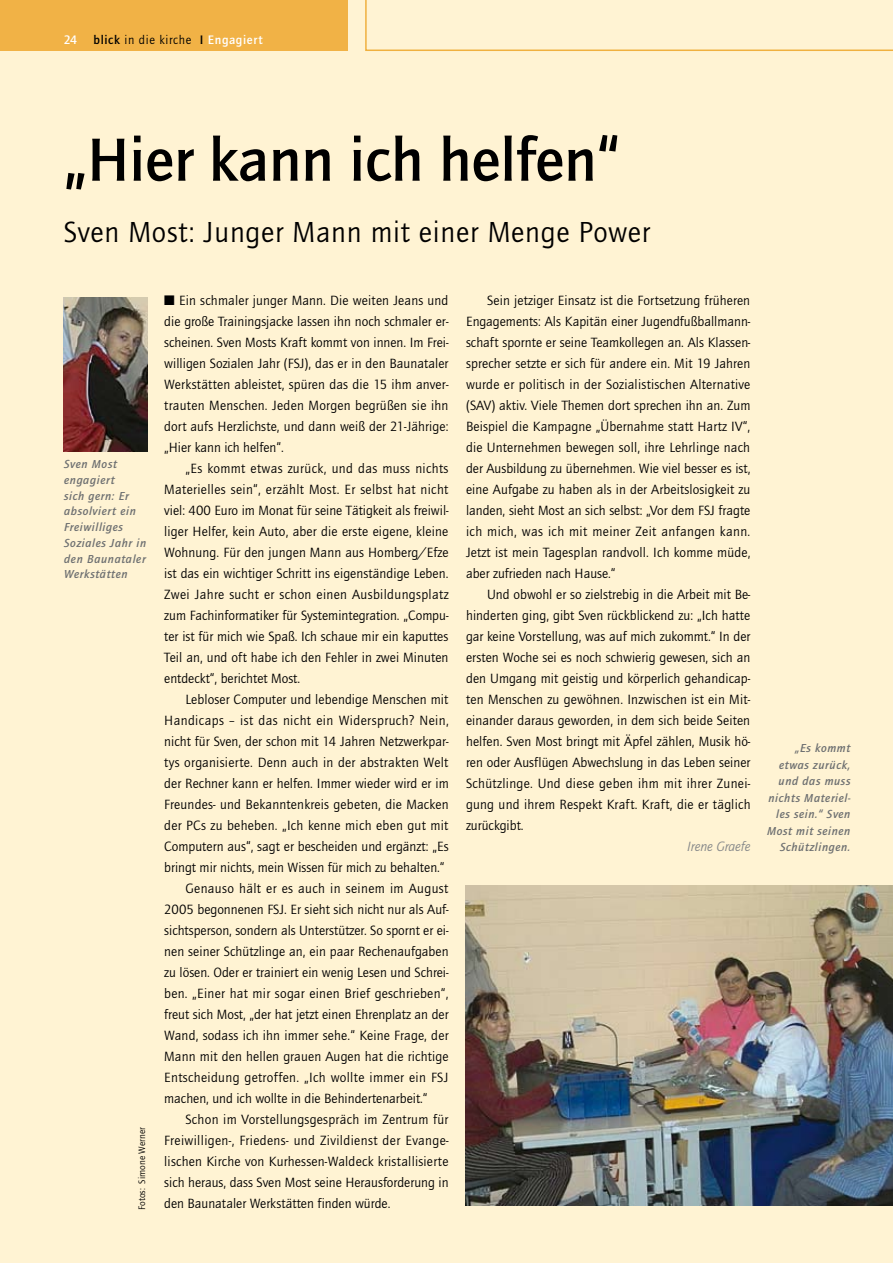
<style>
.page{position:relative;width:893px;height:1263px;background:#fff3d3}
.page>*{position:absolute;margin:0;border:0;box-sizing:border-box;transform-origin:0 0}
.t1{font:700 63px "Quay Itc T";color:#000}
.t2{font:30px "Quay Itc T";letter-spacing:.025em;color:#000}
.t3{font:13.8px/21px "Quay Itc T";letter-spacing:.005em;color:#000;text-align:justify}
.t4{font:13.8px "Quay Itc T";letter-spacing:.025em;color:#000}
.t5{font:13.8px "Quay Itc T";letter-spacing:.03em;color:#000}
.t6{font:italic 13.8px "Quay Itc T";color:#868889}
.t7{font:12.75px "Quay Itc T";letter-spacing:.05em;color:#000}
.t8{font:700 12.75px "Quay Itc T";color:#fff}
.t9{font:italic 700 12px/15.8px "Quay Itc T";letter-spacing:.05em;color:#6e7071}
.t10{font:9.75px "Quay Itc T";color:#000}
.s1{font-weight:700}
.s2{font-weight:700;color:#fff}
</style>
<div class="page">
<div style="left:0;top:0;width:348px;height:51px;background:#f1b246"></div>
<div style="left:365px;top:0;width:528px;height:51px;background:#fff3d3"></div>
<img style="left:466px;top:885px;width:427px;height:320px">
<img style="left:64px;top:297px;width:84px;height:154px">
<p class="t8" style="left:64px;top:32px;width:8px">24</p>
<p class="t7" style="left:94px;top:32px;width:171px"><span class="s1">blick</span> in die kirche <span class="s1">I</span> <span class="s2">Engagiert</span></p>
<h1 class="t1" style="left:64px;top:123px;width:558px">„Hier kann ich helfen“</h1>
<h2 class="t2" style="left:64px;top:215px;width:588px">Sven Most: Junger Mann mit einer Menge Power</h2>
<p class="t9" style="left:64px;top:456px;width:84px">Sven Most engagiert<br>sich gern: Er absolviert ein<br>Freiwilliges<br>Soziales Jahr in den Baunataler<br>Werkstätten</p>
<p class="t10" style="left:136px;top:1210px;width:84px;rotate:-90deg">Fotos: Simone Werner</p>
<p class="t3" style="left:164px;top:290px;width:286px">■ Ein schmaler junger Mann. Die weiten Jeans und die große Trainingsjacke lassen ihn noch schmaler er&shy;scheinen. Sven Mosts Kraft kommt von innen. Im Frei&shy;willigen Sozialen Jahr (FSJ), das er in den Baunataler Werkstätten ableistet, spüren das die 15 ihm anver&shy;trauten Menschen. Jeden Morgen begrüßen sie ihn dort aufs Herzlichste, und dann weiß der 21-Jährige: „Hier kann ich helfen“.</p>
<p class="t3" style="left:164px;top:458px;width:286px;text-indent:21px">„Es kommt etwas zurück, und das muss nichts Materielles sein“, erzählt Most. Er selbst hat nicht viel: 400 Euro im Monat für seine Tätigkeit als freiwil&shy;liger Helfer, kein Auto, aber die erste eigene, kleine Wohnung. Für den jungen Mann aus Homberg/Efze ist das ein wichtiger Schritt ins eigenständige Leben.<br>Zwei Jahre sucht er schon einen Ausbildungsplatz zum Fachinformatiker für Systemintegration. „Compu&shy;ter ist für mich wie Spaß. Ich schaue mir ein kaputtes Teil an, und oft habe ich den Fehler in zwei Minuten entdeckt“, berichtet Most.</p>
<p class="t3" style="left:185px;top:689px;width:264px">Lebloser Computer und lebendige Menschen mit</p>
<p class="t5" style="left:164px;top:713px;width:286px">Handicaps – ist das nicht ein Widerspruch? Nein,</p>
<p class="t3" style="left:164px;top:731px;width:286px">nicht für Sven, der schon mit 14 Jahren Netzwerkpar-</p>
<p class="t3" style="left:164px;top:752px;width:286px">tys organisierte. Denn auch in der abstrakten Welt</p>
<p class="t3" style="left:164px;top:773px;width:286px">der Rechner kann er helfen. Immer wieder wird er im</p>
<p class="t3" style="left:164px;top:794px;width:286px">Freundes- und Bekanntenkreis gebeten, die Macken</p>
<p class="t3" style="left:164px;top:815px;width:286px">der PCs zu beheben. „Ich kenne mich eben gut mit</p>
<p class="t3" style="left:164px;top:836px;width:286px">Computern aus“, sagt er bescheiden und ergänzt: „Es</p>
<p class="t3" style="left:164px;top:857px;width:282px">bringt mir nichts, mein Wissen für mich zu behalten.“</p>
<p class="t4" style="left:185px;top:881px;width:264px">Genauso hält er es auch in seinem im August</p>
<p class="t3" style="left:164px;top:899px;width:286px">2005 begonnenen FSJ. Er sieht sich nicht nur als Auf-</p>
<p class="t3" style="left:164px;top:920px;width:286px">sichtsperson, sondern als Unterstützer. So spornt er ei-</p>
<p class="t3" style="left:164px;top:941px;width:286px">nen seiner Schützlinge an, ein paar Rechenaufgaben</p>
<p class="t3" style="left:164px;top:962px;width:286px">zu lösen. Oder er trainiert ein wenig Lesen und Schrei-</p>
<p class="t3" style="left:164px;top:983px;width:286px">ben. „Einer hat mir sogar einen Brief geschrieben“,</p>
<p class="t3" style="left:164px;top:1004px;width:286px">freut sich Most, „der hat jetzt einen Ehrenplatz an der</p>
<p class="t3" style="left:164px;top:1025px;width:286px">Wand, sodass ich ihn immer sehe.“ Keine Frage, der</p>
<p class="t3" style="left:164px;top:1046px;width:286px">Mann mit den hellen grauen Augen hat die richtige</p>
<p class="t4" style="left:164px;top:1070px;width:286px">Entscheidung getroffen. „Ich wollte immer ein FSJ</p>
<p class="t3" style="left:164px;top:1088px;width:265px">machen, und ich wollte in die Behindertenarbeit.“</p>
<p class="t3" style="left:185px;top:1109px;width:264px">Schon im Vorstellungsgespräch im Zentrum für</p>
<p class="t4" style="left:164px;top:1133px;width:286px">Freiwilligen-, Friedens- und Zivildienst der Evange-</p>
<p class="t3" style="left:164px;top:1151px;width:286px">lischen Kirche von Kurhessen-Waldeck kristallisierte</p>
<p class="t3" style="left:164px;top:1172px;width:286px">sich heraus, dass Sven Most seine Herausforderung in</p>
<p class="t3" style="left:164px;top:1193px;width:228px">den Baunataler Werkstätten finden würde.</p>
<p class="t3" style="left:466px;top:290px;width:286px;text-indent:21px">Sein jetziger Einsatz ist die Fortsetzung früheren Engagements: Als Kapitän einer Jugendfußballmann&shy;schaft spornte er seine Teamkollegen an. Als Klassen&shy;sprecher setzte er sich für andere ein. Mit 19 Jahren wurde er politisch in der Sozialistischen Alternative (SAV) aktiv. Viele Themen dort sprechen ihn an. Zum Beispiel die Kampagne „Übernahme statt Hartz IV“, die Unternehmen bewegen soll, ihre Lehrlinge nach der Ausbildung zu übernehmen. Wie viel besser es ist, eine Aufgabe zu haben als in der Arbeitslosigkeit zu landen, sieht Most an sich selbst: „Vor dem FSJ fragte ich mich, was ich mit meiner Zeit anfangen kann.<br>Jetzt ist mein Tagesplan randvoll. Ich komme müde, aber zufrieden nach Hause.“</p>
<p class="t3" style="left:466px;top:584px;width:286px;text-indent:21px">Und obwohl er so zielstrebig in die Arbeit mit Be&shy;hinderten ging, gibt Sven rückblickend zu: „Ich hatte gar keine Vorstellung, was auf mich zukommt.“ In der ersten Woche sei es noch schwierig gewesen, sich an den Umgang mit geistig und körperlich gehandicap&shy;ten Menschen zu gewöhnen. Inzwischen ist ein Mit&shy;einander daraus geworden, in dem sich beide Seiten helfen. Sven Most bringt mit Äpfel zählen, Musik hö&shy;ren oder Ausflügen Abwechslung in das Leben seiner Schützlinge. Und diese geben ihm mit ihrer Zunei&shy;gung und ihrem Respekt Kraft. Kraft, die er täglich zurückgibt.</p>
<p class="t6" style="left:687px;top:839px;width:65px">Irene Graefe</p>
<p class="t9" style="left:767px;top:740px;width:85px;line-height:16.5px;text-align:right">„Es kommt etwas zurück, und das muss nichts Materiel&shy;les sein.“ Sven<br>Most mit seinen<br>Schützlingen.</p>
</div>
